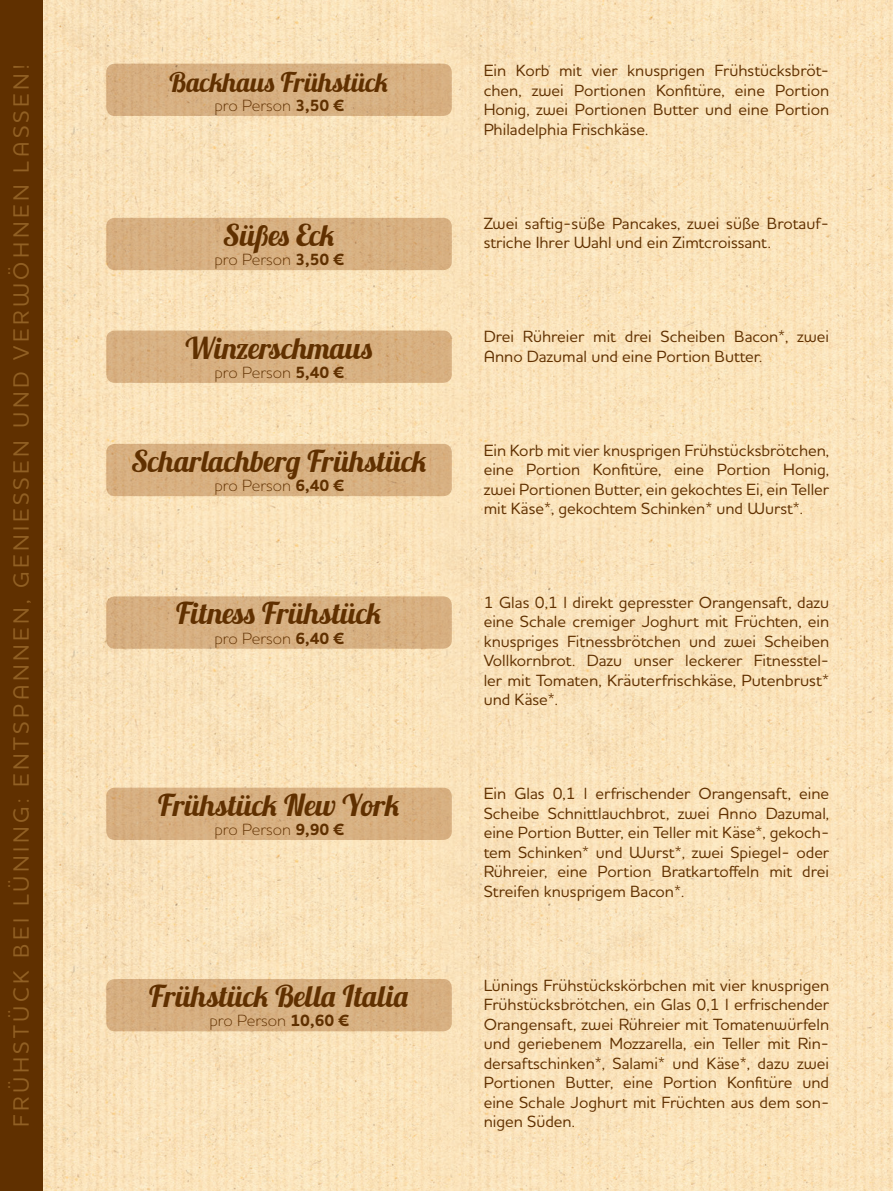
<style>
.page{position:relative;width:893px;height:1191px;background:#fff}
.page>*{position:absolute;margin:0;border:0;box-sizing:border-box;transform-origin:0 0}
.t1{font:30px "Lobster 1.3";color:#603000}
.t2{font:27px "Lobster 1.3";color:#603000}
.t3{font:500 22.5px "Houschka Pro";letter-spacing:.155em;color:#916024}
.t4{font:500 16.5px/19.5px "Houschka Pro";color:#603000;text-align:justify}
.t5{font:300 16.5px "Houschka Pro";color:#603000}
.s1{font-weight:700}
</style>
<div class="page">
<img style="left:43px;top:0;width:850px;height:1191px">
<div style="left:0;top:0;width:43px;height:1191px;background:#603000"></div>
<div style="left:106px;top:218px;width:346px;height:52px;background:#d7b081;border-radius:9px"></div>
<div style="left:106px;top:330px;width:346px;height:53px;background:#d8b182;border-radius:9px"></div>
<div style="left:106px;top:596px;width:346px;height:52px;background:#d7b081;border-radius:9px"></div>
<div style="left:106px;top:787px;width:346px;height:53px;background:#d7b081;border-radius:9px"></div>
<div style="left:106px;top:979px;width:346px;height:52px;background:#d7b081;border-radius:9px"></div>
<div style="left:106px;top:444px;width:346px;height:52px;background:#d8b181;border-radius:9px"></div>
<div style="left:106px;top:64px;width:346px;height:52px;background:#d7b081;border-radius:9px"></div>
<h3 class="t3" style="left:7px;top:1127px;width:1064px;rotate:-90deg">FRÜHSTÜCK BEI LÜNING: ENTSPANNEN, GENIESSEN UND VERWÖHNEN LASSEN!</h3>
<h2 class="t2" style="left:170px;top:65px;width:220px">Backhaus Frühstück</h2>
<p class="t5" style="left:214px;top:95px;width:131px">pro Person <span class="s1">3,50 €</span></p>
<h1 class="t1" style="left:223px;top:216px;width:114px">Süßes Eck</h1>
<p class="t5" style="left:214px;top:249px;width:131px">pro Person <span class="s1">3,50 €</span></p>
<h1 class="t1" style="left:185px;top:328px;width:189px">Winzerschmaus</h1>
<p class="t5" style="left:214px;top:362px;width:131px">pro Person <span class="s1">5,40 €</span></p>
<h1 class="t1" style="left:131px;top:442px;width:297px">Scharlachberg Frühstück</h1>
<p class="t5" style="left:214px;top:475px;width:131px">pro Person <span class="s1">6,40 €</span></p>
<h1 class="t1" style="left:176px;top:594px;width:207px">Fitness Frühstück</h1>
<p class="t5" style="left:214px;top:628px;width:131px">pro Person <span class="s1">6,40 €</span></p>
<h1 class="t1" style="left:158px;top:785px;width:243px">Frühstück New York</h1>
<p class="t5" style="left:214px;top:819px;width:131px">pro Person <span class="s1">9,90 €</span></p>
<h1 class="t1" style="left:149px;top:977px;width:261px">Frühstück Bella Italia</h1>
<p class="t5" style="left:209px;top:1010px;width:141px">pro Person <span class="s1">10,60 €</span></p>
<p class="t4" style="left:484px;top:61px;width:347px">Ein Korb mit vier knusprigen Frühstücksbröt&shy;chen, zwei Portionen Konfitüre, eine Portion Honig, zwei Portionen Butter und eine Portion Philadelphia Frischkäse.</p>
<p class="t4" style="left:484px;top:213px;width:347px">Zwei saftig-süße Pancakes, zwei süße Brotauf&shy;striche Ihrer Wahl und ein Zimtcroissant.</p>
<p class="t4" style="left:484px;top:326px;width:347px">Drei Rühreier mit drei Scheiben Bacon*, zwei<br>Anno Dazumal und eine Portion Butter.</p>
<p class="t4" style="left:484px;top:440px;width:347px">Ein Korb mit vier knusprigen Frühstücksbrötchen, eine Portion Konfitüre, eine Portion Honig, zwei Portionen Butter, ein gekochtes Ei, ein Teller mit Käse*, gekochtem Schinken* und Wurst*.</p>
<p class="t4" style="left:484px;top:592px;width:347px">1 Glas 0,1 l direkt gepresster Orangensaft, dazu eine Schale cremiger Joghurt mit Früchten, ein knuspriges Fitnessbrötchen und zwei Scheiben Vollkornbrot. Dazu unser leckerer Fitnesstel&shy;ler mit Tomaten, Kräuterfrischkäse, Putenbrust* und Käse*.</p>
<p class="t4" style="left:484px;top:783px;width:347px">Ein Glas 0,1 l erfrischender Orangensaft, eine Scheibe Schnittlauchbrot, zwei Anno Dazumal, eine Portion Butter, ein Teller mit Käse*, gekoch&shy;tem Schinken* und Wurst*, zwei Spiegel- oder Rühreier, eine Portion Bratkartoffeln mit drei Streifen knusprigem Bacon*.</p>
<p class="t4" style="left:484px;top:975px;width:347px">Lünings Frühstückskörbchen mit vier knusprigen Frühstücksbrötchen, ein Glas 0,1 l erfrischender Orangensaft, zwei Rühreier mit Tomatenwürfeln und geriebenem Mozzarella, ein Teller mit Rin&shy;dersaftschinken*, Salami* und Käse*, dazu zwei Portionen Butter, eine Portion Konfitüre und eine Schale Joghurt mit Früchten aus dem son&shy;nigen Süden.</p>
</div>
